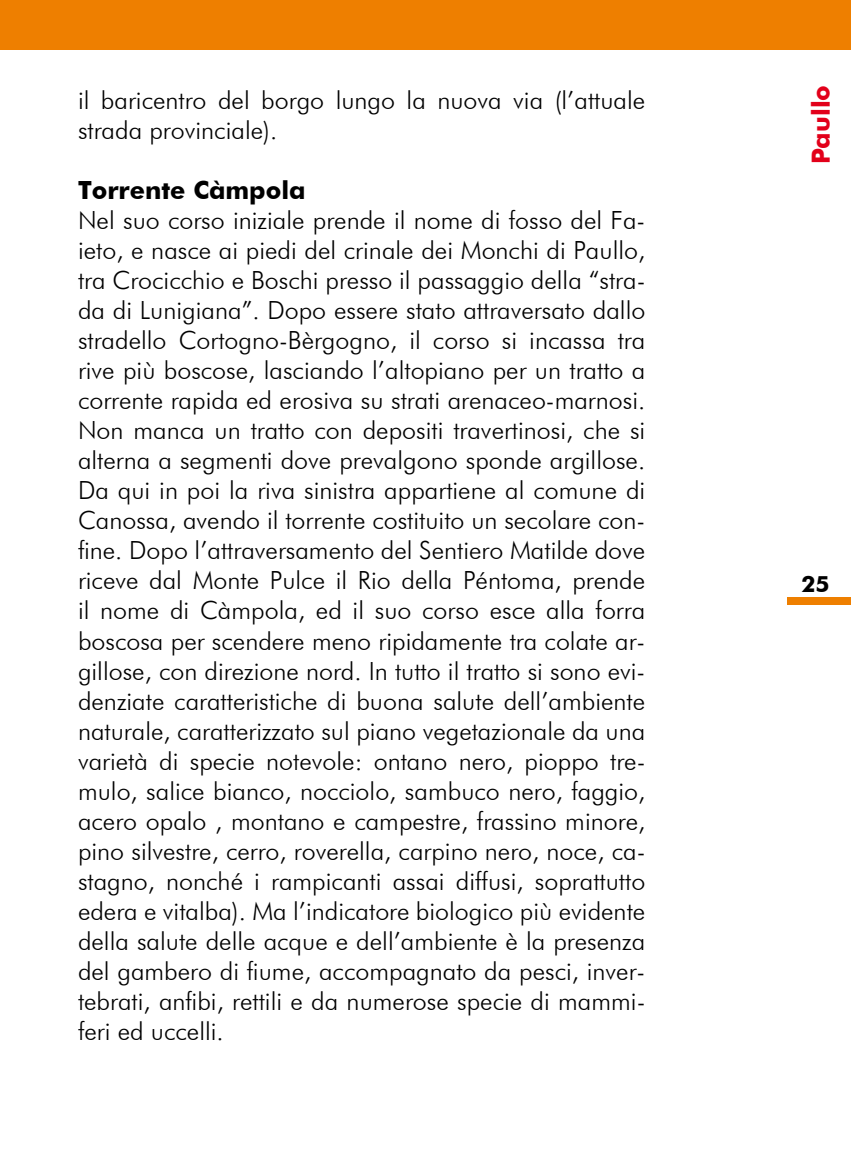
<style>
.page{position:relative;width:851px;height:1170px;background:#fff}
.page>*{position:absolute;margin:0;border:0;box-sizing:border-box;transform-origin:0 0}
.t1{font:300 25px/30px "Futura BT";color:#000}
.t2{font:700 25px "Futura BT";color:#000}
.t3{font:700 25px "Futura BT";color:#e2001a}
.t4{font:700 22.5px "Futura BT";color:#000}
</style>
<div class="page">
<div style="left:0;top:0;width:850px;height:50px;background:#ee7f00"></div>
<div style="left:787px;top:597px;width:63px;height:7px;background:#ee7f00"></div>
<p class="t1" style="left:78px;top:85px;width:568px">il baricentro del borgo lungo la nuova via (l’attuale strada provinciale).</p>
<p class="t2" style="left:78px;top:175px;width:229px">Torrente Càmpola</p>
<p class="t1" style="left:78px;top:205px;width:568px;text-align:justify">Nel suo corso iniziale prende il nome di fosso del Fa&shy;ieto, e nasce ai piedi del crinale dei Monchi di Paullo, tra Crocicchio e Boschi presso il passaggio della “stra&shy;da di Lunigiana”. Dopo essere stato attraversato dallo stradello Cortogno-Bèrgogno, il corso si incassa tra rive più boscose, lasciando l’altopiano per un tratto a corrente rapida ed erosiva su strati arenaceo-marnosi.<br>Non manca un tratto con depositi travertinosi, che si alterna a segmenti dove prevalgono sponde argillose.<br>Da qui in poi la riva sinistra appartiene al comune di Canossa, avendo il torrente costituito un secolare con&shy;fine. Dopo l’attraversamento del Sentiero Matilde dove riceve dal Monte Pulce il Rio della Péntoma, prende il nome di Càmpola, ed il suo corso esce alla forra boscosa per scendere meno ripidamente tra colate ar&shy;gillose, con direzione nord. In tutto il tratto si sono evi&shy;denziate caratteristiche di buona salute dell’ambiente naturale, caratterizzato sul piano vegetazionale da una varietà di specie notevole: ontano nero, pioppo tre&shy;mulo, salice bianco, nocciolo, sambuco nero, faggio, acero opalo , montano e campestre, frassino minore, pino silvestre, cerro, roverella, carpino nero, noce, ca&shy;stagno, nonché i rampicanti assai diffusi, soprattutto edera e vitalba). Ma l’indicatore biologico più evidente della salute delle acque e dell’ambiente è la presenza del gambero di fiume, accompagnato da pesci, inver&shy;tebrati, anfibi, rettili e da numerose specie di mammi&shy;feri ed uccelli.</p>
<p class="t3" style="left:805px;top:164px;width:81px;rotate:-90deg">Paullo</p>
<p class="t4" style="left:801px;top:570px;width:30px">25</p>
</div>
